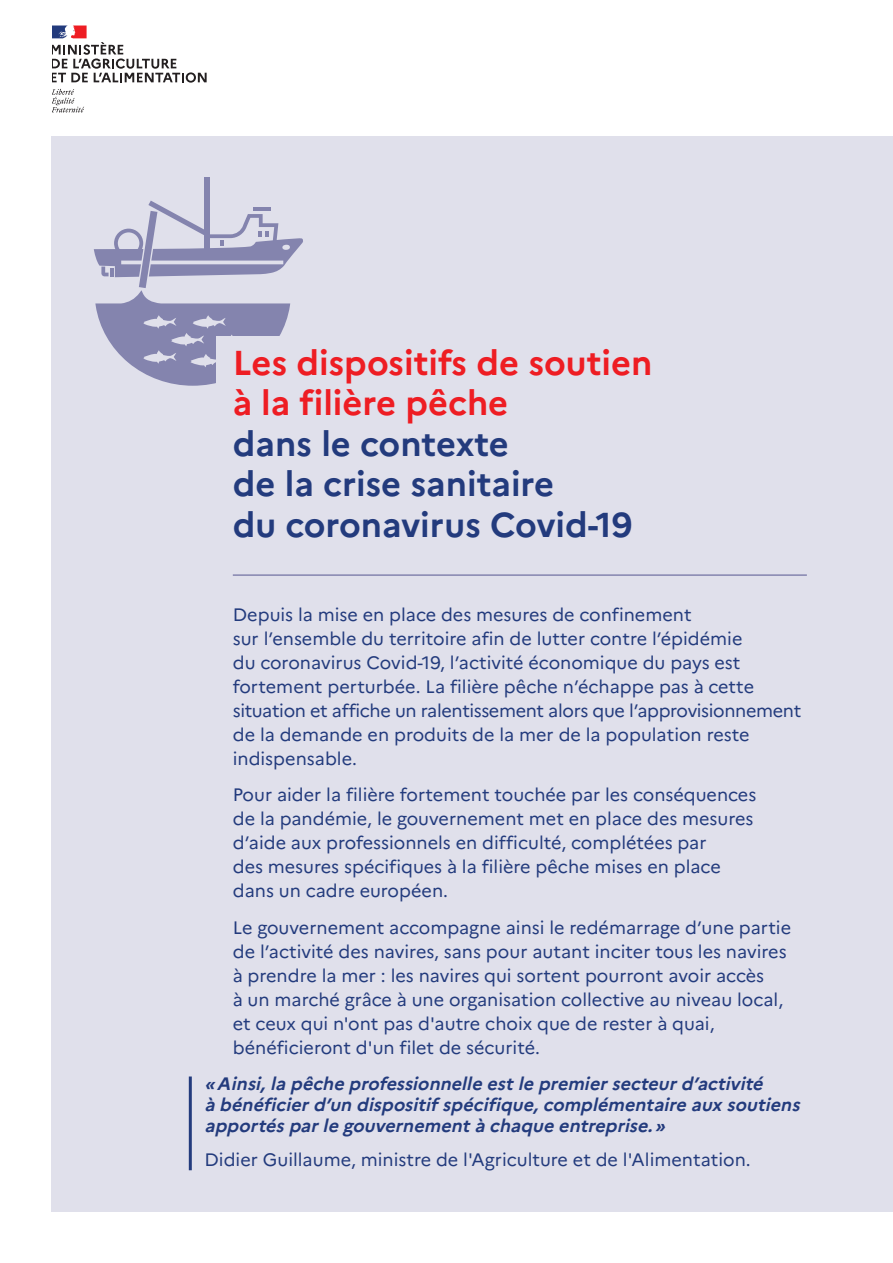
<style>
.page{position:relative;width:893px;height:1263px;background:#fff}
.page>*{position:absolute;margin:0;border:0;box-sizing:border-box;transform-origin:0 0}
.t1{font:700 34.5px/40.5px "Marianne";color:#233b7d}
.t2{font:700 34.5px/40.5px "Marianne";color:#ee1d23}
.t3{font:18px/24px "Marianne";color:#233b7d}
.t4{font:italic 700 18px/21px "Marianne";color:#233b7d}
</style>
<div class="page">
<svg style="left:52px;top:89px;width:32px;height:23px"></svg>
<svg style="left:52px;top:26px;width:155px;height:57px"></svg>
<div style="left:51px;top:136px;width:842px;height:1076px;background:#e0e0eb"></div>
<hr style="left:189px;top:1076px;width:3px;height:94px;background:#233b7d">
<hr style="left:233px;top:574px;width:574px;height:2px;background:#8484ae">
<div style="left:204px;top:177px;width:5px;height:77px;background:#8484ae"></div>
<svg style="left:94px;top:201px;width:209px;height:185px"></svg>
<div style="left:217px;top:336px;width:96px;height:71px;background:#e0e0eb"></div>
<h1 class="t2" style="left:233px;top:346px;width:421px">Les dispositifs de soutien à la filière pêche</h1>
<h1 class="t1" style="left:233px;top:427px;width:401px">dans le contexte<br>de la crise sanitaire<br>du coronavirus Covid-19</h1>
<p class="t3" style="left:233px;top:604px;width:570px">Depuis la mise en place des mesures de confinement<br>sur l’ensemble du territoire afin de lutter contre l’épidémie<br>du coronavirus Covid-19, l’activité économique du pays est fortement perturbée. La filière pêche n’échappe pas à cette situation et affiche un ralentissement alors que l’approvisionnement de la demande en produits de la mer de la population reste indispensable.</p>
<p class="t3" style="left:233px;top:785px;width:525px">Pour aider la filière fortement touchée par les conséquences de la pandémie, le gouvernement met en place des mesures d’aide aux professionnels en difficulté, complétées par<br>des mesures spécifiques à la filière pêche mises en place dans un cadre européen.</p>
<p class="t3" style="left:233px;top:918px;width:560px">Le gouvernement accompagne ainsi le redémarrage d’une partie de l’activité des navires, sans pour autant inciter tous les navires à prendre la mer : les navires qui sortent pourront avoir accès<br>à un marché grâce à une organisation collective au niveau local, et ceux qui n'ont pas d'autre choix que de rester à quai, bénéficieront d'un filet de sécurité.</p>
<p class="t4" style="left:205px;top:1075px;width:600px">«Ainsi, la pêche professionnelle est le premier secteur d’activité<br>à bénéficier d’un dispositif spécifique, complémentaire aux soutiens apportés par le gouvernement à chaque entreprise.»</p>
<p class="t3" style="left:205px;top:1149px;width:548px">Didier Guillaume, ministre de l'Agriculture et de l'Alimentation.</p>
</div>
